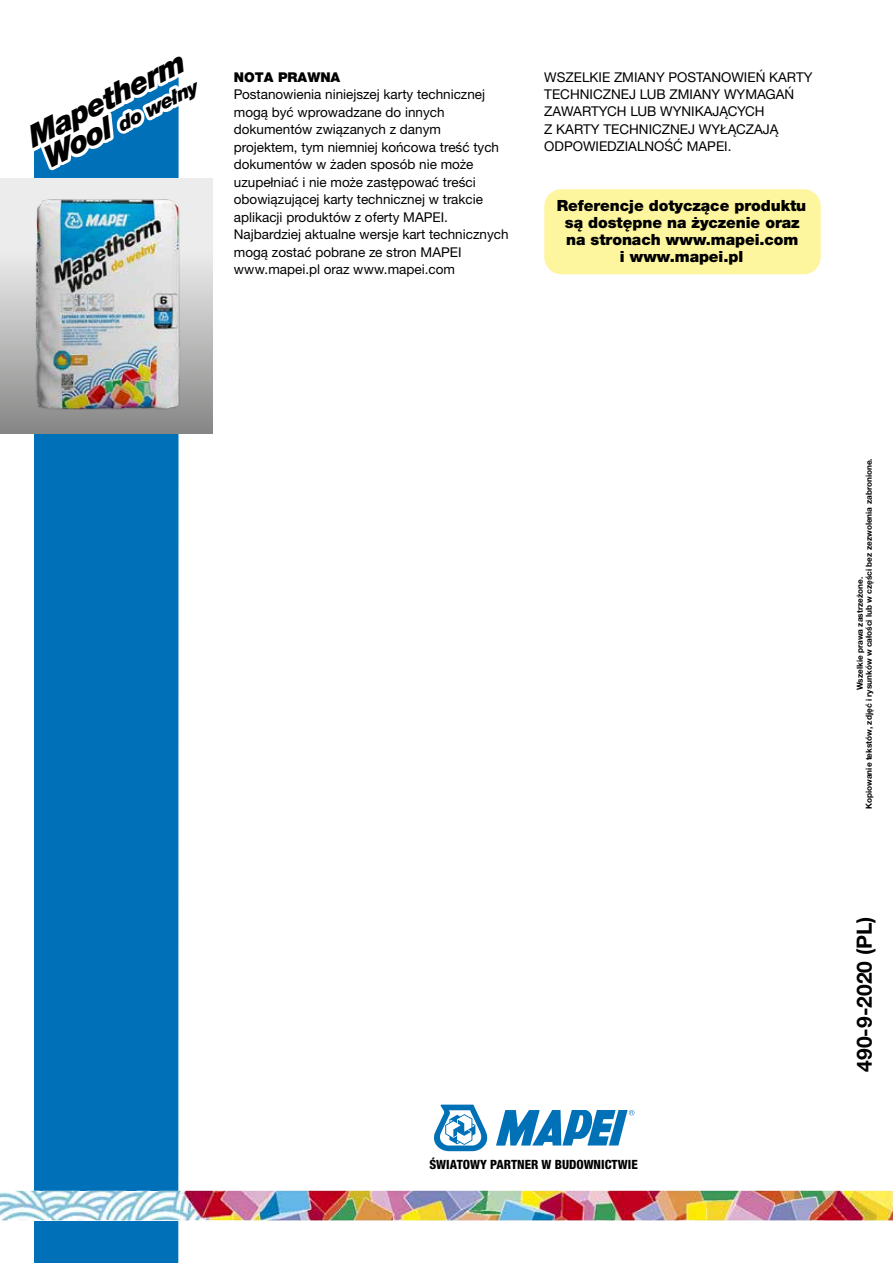
<style>
.page{position:relative;width:893px;height:1263px;background:#fff}
.page>*{position:absolute;margin:0;border:0;box-sizing:border-box;transform-origin:0 0}
.t1{font:italic 900 29.85px "Helvetica Neue LTW1 G";color:#000}
.t2{font:700 21px "Helvetica Neue LTW1 G";color:#000}
.t3{font:italic 900 19.65px "Helvetica Neue LTW1 G";color:#fff}
.t4{font:900 15.45px/17.2px "Helvetica Neue LTW1 G";letter-spacing:-.005em;color:#000;text-align:center}
.t5{font:13.5px/17.5px "Helvetica Neue LTW1 G";color:#000}
.t6{font:900 13.5px "Helvetica Neue LTW1 G";color:#000}
.t7{font:800 condensed 12.75px "Helvetica Neue LTW1 G";color:#000}
.t8{font:700 8.25px/9px "Helvetica Neue LTW1 G";color:#000;text-align:center}
.s1{font-size:29.85px}
</style>
<div class="page">
<div style="left:34px;top:68px;width:145px;height:1195px;background:#0071b8"></div>
<div style="left:544px;top:189px;width:277px;height:85px;background:#fef59f;border-radius:17px"></div>
<img style="left:0;top:1191px;width:893px;height:29px">
<img style="left:0;top:179px;width:213px;height:255px">
<svg style="left:434px;top:1104px;width:200px;height:47px"></svg>
<svg style="left:72px;top:101px;width:38px;height:37px"></svg>
<h1 class="t1" style="left:20px;top:123px;width:174px;rotate:-27deg">Mapetherm</h1>
<h3 class="t3" style="left:40px;top:152px;width:171px;rotate:-27deg"><span class="s1">Wool</span> do wełny</h3>
<p class="t6" style="left:234px;top:69px;width:108px">NOTA PRAWNA</p>
<p class="t5" style="left:234px;top:86px;width:276px">Postanowienia niniejszej karty technicznej mogą być wprowadzane do innych dokumentów związanych z danym<br>projektem, tym niemniej końcowa treść tych dokumentów w żaden sposób nie może uzupełniać i nie może zastępować treści obowiązującej karty technicznej w trakcie aplikacji produktów z oferty MAPEI.<br>Najbardziej aktualne wersje kart technicznych mogą zostać pobrane ze stron MAPEI www.mapei.pl oraz www.mapei.com</p>
<p class="t5" style="left:544px;top:68px;width:270px">WSZELKIE ZMIANY POSTANOWIEŃ KARTY<br>TECHNICZNEJ LUB ZMIANY WYMAGAŃ<br>ZAWARTYCH LUB WYNIKAJĄCYCH<br>Z KARTY TECHNICZNEJ WYŁĄCZAJĄ<br>ODPOWIEDZIALNOŚĆ MAPEI.</p>
<p class="t4" style="left:557px;top:196px;width:251px">Referencje dotyczące produktu są dostępne na życzenie oraz na stronach www.mapei.com<br>i www.mapei.pl</p>
<p class="t7" style="left:429px;top:1157px;width:210px">ŚWIATOWY PARTNER W BUDOWNICTWIE</p>
<p class="t8" style="left:855px;top:809px;width:352px;rotate:-90deg">Wszelkie prawa zastrzeżone.<br>Kopiowanie tekstów, zdjęć i rysunków w całości lub w części bez zezwolenia zabronione.</p>
<h2 class="t2" style="left:851px;top:1071px;width:157px;rotate:-90deg">490-9-2020 (PL)</h2>
</div>
